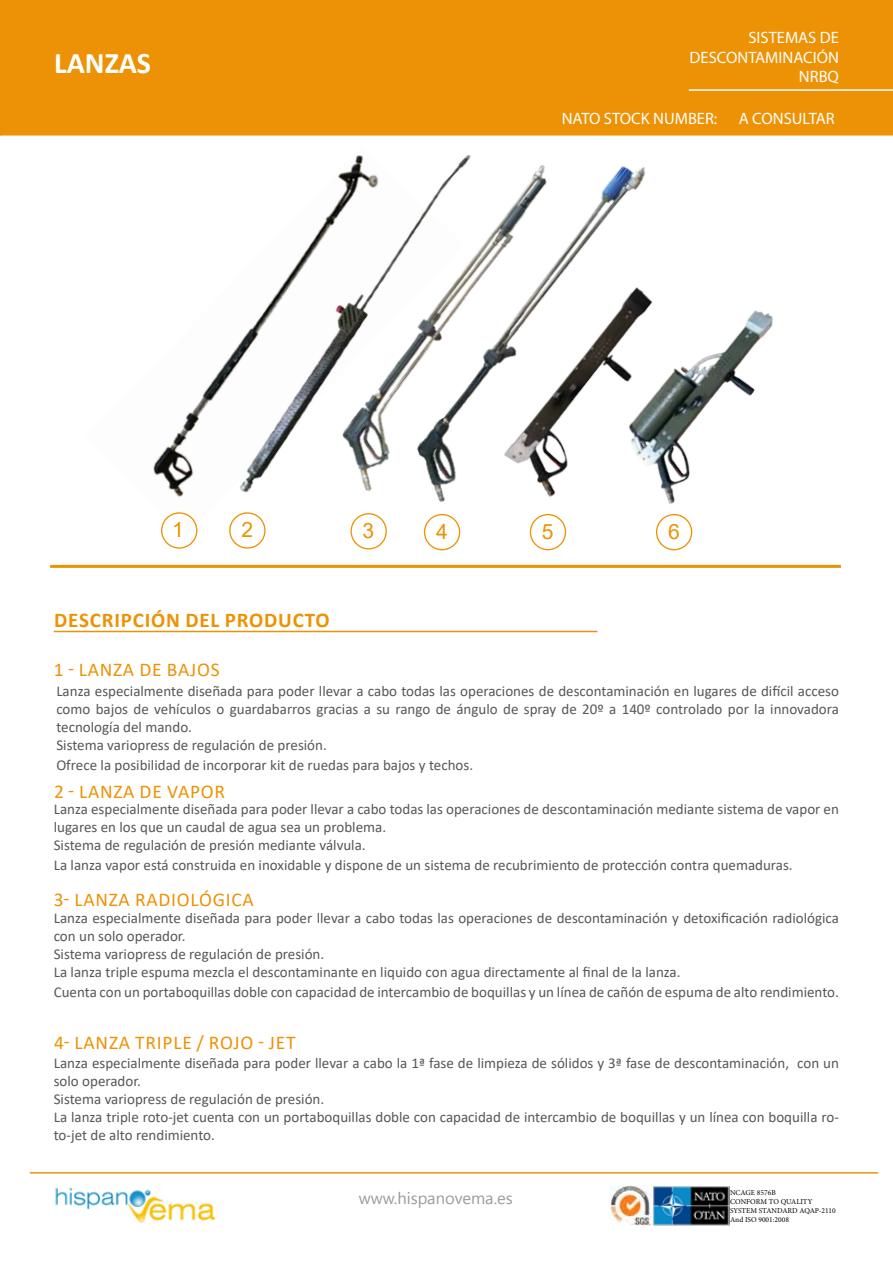
<style>
.page{position:relative;width:893px;height:1263px;background:#fff}
.page>*{position:absolute;margin:0;border:0;box-sizing:border-box;transform-origin:0 0}
.t1{font:700 30px "Calibri";color:#fff}
.t2{font:21.15px "Arial";color:#ed9203}
.t3{font:700 21px "Calibri";letter-spacing:.04em;color:#ed9205}
.t4{font:19.5px "Calibri";letter-spacing:.04em;color:#ed9205}
.t5{font:16.5px/19.8px "Myriad Pro";color:#fff;text-align:right}
.t6{font:16.5px "Nirmala UI";color:#9b9b9b}
.t7{font:15px/18px "Calibri";color:#575759}
.t8{font:7.5px/9px "Minion Pro";color:#000}
</style>
<div class="page">
<div style="left:0;top:0;width:893px;height:135px;background:#ed9205"></div>
<hr style="left:30px;top:1172px;width:848px;height:1px;background:#ed9205">
<img style="left:167px;top:135px;width:78px;height:362px">
<img style="left:245px;top:135px;width:95px;height:358px">
<img style="left:750px;top:310px;width:23px;height:86px">
<img style="left:340px;top:135px;width:410px;height:416px">
<div style="left:161px;top:512px;width:36px;height:37px;border:1px solid #ed9203;border-radius:50%"></div>
<div style="left:229px;top:512px;width:37px;height:37px;border:1px solid #ed9203;border-radius:50%"></div>
<div style="left:350px;top:513px;width:37px;height:36px;border:1px solid #ed9203;border-radius:50%"></div>
<div style="left:424px;top:514px;width:36px;height:36px;border:1px solid #ed9203;border-radius:50%"></div>
<div style="left:530px;top:514px;width:36px;height:36px;border:1px solid #ed9203;border-radius:50%"></div>
<div style="left:656px;top:514px;width:36px;height:36px;border:1px solid #ed9203;border-radius:50%"></div>
<hr style="left:50px;top:565px;width:791px;height:3px;background:#ed9203">
<hr style="left:54px;top:631px;width:543px;height:1px;background:#ed9203">
<img style="left:55px;top:1188px;width:161px;height:36px">
<img style="left:611px;top:1185px;width:118px;height:40px">
<hr style="left:689px;top:89px;width:204px;height:2px;background:#fff">
<h1 class="t1" style="left:54px;top:42px;width:99px">LANZAS</h1>
<p class="t5" style="left:690px;top:27px;width:151px">SISTEMAS DE<br>DESCONTAMINACIÓN<br>NRBQ</p>
<p class="t5" style="left:562px;top:109px;width:157px">NATO STOCK NUMBER:</p>
<p class="t5" style="left:739px;top:109px;width:98px">A CONSULTAR</p>
<h2 class="t2" style="left:172px;top:515px;width:13px">1</h2>
<h2 class="t2" style="left:241px;top:515px;width:13px">2</h2>
<h2 class="t2" style="left:363px;top:516px;width:13px">3</h2>
<h2 class="t2" style="left:436px;top:517px;width:13px">4</h2>
<h2 class="t2" style="left:542px;top:517px;width:13px">5</h2>
<h2 class="t2" style="left:668px;top:517px;width:13px">6</h2>
<h3 class="t3" style="left:54px;top:605px;width:277px">DESCRIPCIÓN DEL PRODUCTO</h3>
<h3 class="t4" style="left:54px;top:656px;width:168px">1 - LANZA DE BAJOS</h3>
<p class="t7" style="left:56px;top:681px;width:784px">Lanza especialmente diseñada para poder llevar a cabo todas las operaciones de descontaminación en lugares de difícil acceso como bajos de vehículos o guardabarros gracias a su rango de ángulo de spray de 20º a 140º controlado por la innovadora tecnología del mando.<br>Sistema variopress de regulación de presión.</p>
<p class="t7" style="left:56px;top:755px;width:418px">Ofrece la posibilidad de incorporar kit de ruedas para bajos y techos.</p>
<h3 class="t4" style="left:54px;top:778px;width:173px">2 - LANZA DE VAPOR</h3>
<p class="t7" style="left:54px;top:799px;width:787px">Lanza especialmente diseñada para poder llevar a cabo todas las operaciones de descontaminación mediante sistema de vapor en lugares en los que un caudal de agua sea un problema.<br>Sistema de regulación de presión mediante válvula.</p>
<p class="t7" style="left:54px;top:855px;width:740px">La lanza vapor está construida en inoxidable y dispone de un sistema de recubrimiento de protección contra quemaduras.</p>
<h3 class="t4" style="left:54px;top:886px;width:202px">3- LANZA RADIOLÓGICA</h3>
<p class="t7" style="left:54px;top:909px;width:787px">Lanza especialmente diseñada para poder llevar a cabo todas las operaciones de descontaminación y detoxificación radiológica con un solo operador.<br>Sistema variopress de regulación de presión.<br>La lanza triple espuma mezcla el descontaminante en liquido con agua directamente al final de la lanza.</p>
<p class="t7" style="left:54px;top:982px;width:787px">Cuenta con un portaboquillas doble con capacidad de intercambio de boquillas y un línea de cañón de espuma de alto rendimiento.</p>
<h3 class="t4" style="left:54px;top:1029px;width:243px">4- LANZA TRIPLE / ROJO - JET</h3>
<p class="t7" style="left:54px;top:1054px;width:787px">Lanza especialmente diseñada para poder llevar a cabo la 1ª fase de limpieza de sólidos y 3ª fase de descontaminación, con un solo operador.<br>Sistema variopress de regulación de presión.<br>La lanza triple roto-jet cuenta con un portaboquillas doble con capacidad de intercambio de boquillas y un línea con boquilla ro&shy;to-jet de alto rendimiento.</p>
<p class="t6" style="left:359px;top:1185px;width:155px">www.hispanovema.es</p>
<p class="t8" style="left:730px;top:1188px;width:107px">NCAGE 8576B<br>CONFORM TO QUALITY<br>SYSTEM STANDARD AQAP-2110<br>And ISO 9001:2008</p>
</div>
